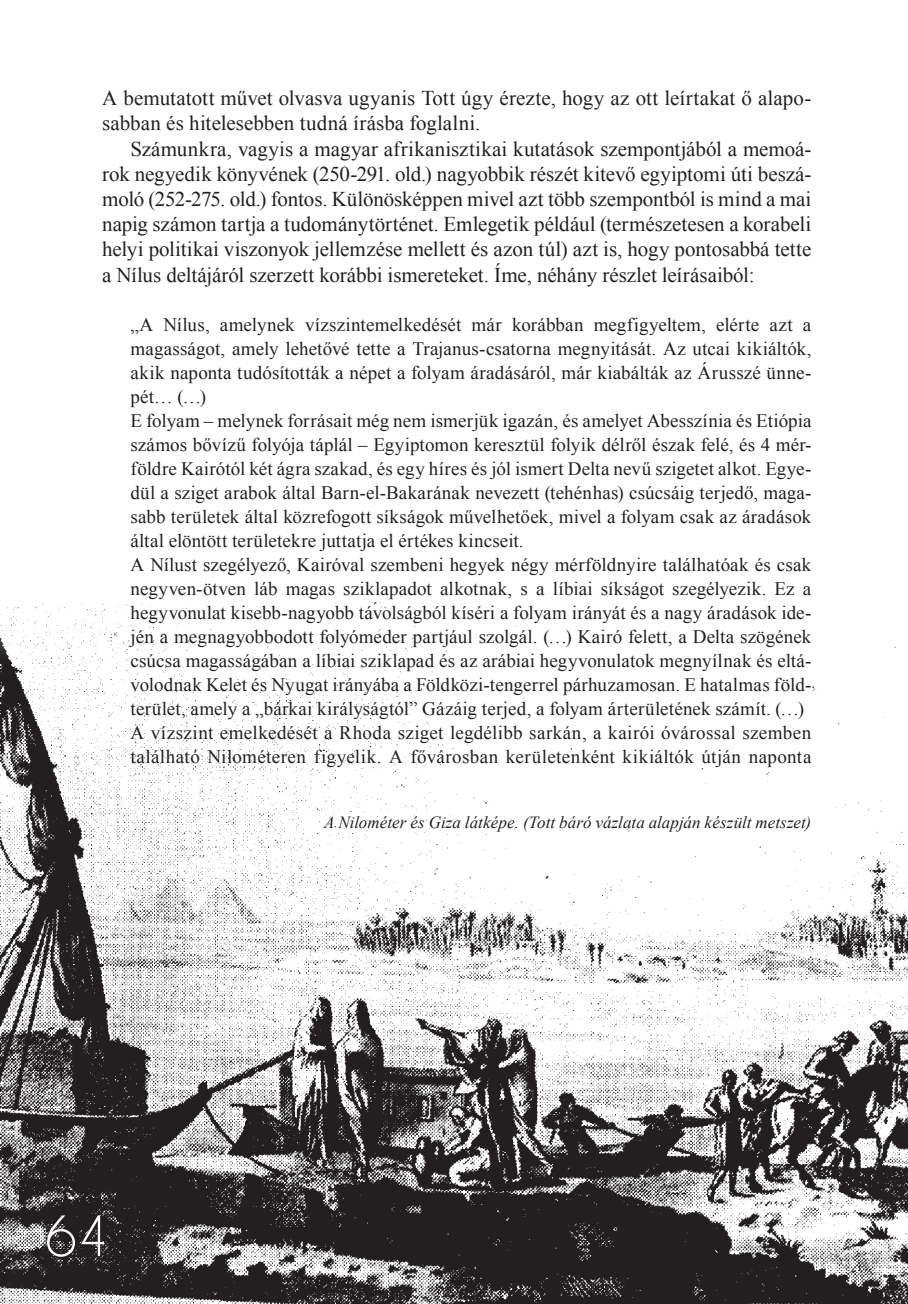
<style>
.page{position:relative;width:908px;height:1304px;background:#fff}
.page>*{position:absolute;margin:0;border:0;box-sizing:border-box;transform-origin:0 0}
.t1{font:21px/25.2px "Times New Roman";color:#231f20}
.t2{font:19px/24px "Times New Roman";letter-spacing:.01em;color:#231f20}
.t3{font:italic 17px "Times New Roman";letter-spacing:.005em;color:#231f20}
</style>
<div class="page">
<img style="left:0;top:603px;width:907px;height:701px">
<img style="left:383px;top:1163px;width:114px;height:13px">
<img style="left:47px;top:1215px;width:57px;height:42px">
<img style="left:150px;top:1227px;width:176px;height:21px">
<p class="t1" style="left:102px;top:85px;width:710px">A bemutatott művet olvasva ugyanis Tott úgy érezte, hogy az ott leírtakat ő alapo&shy;sabban és hitelesebben tudná írásba foglalni.</p>
<p class="t1" style="left:102px;top:136px;width:710px;text-align:justify;text-indent:28px">Számunkra, vagyis a magyar afrikanisztikai kutatások szempontjából a memoá&shy;rok negyedik könyvének (250-291. old.) nagyobbik részét kitevő egyiptomi úti beszá&shy;moló (252-275. old.) fontos. Különösképpen mivel azt több szempontból is mind a mai napig számon tartja a tudománytörténet. Emlegetik például (természetesen a korabeli helyi politikai viszonyok jellemzése mellett és azon túl) azt is, hogy pontosabbá tette a Nílus deltájáról szerzett korábbi ismereteket. Íme, néhány részlet leírásaiból:</p>
<p class="t2" style="left:130px;top:312px;width:682px">„A Nílus, amelynek vízszintemelkedését már korábban megfigyeltem, elérte azt a magasságot, amely lehetővé tette a Trajanus-csatorna megnyitását. Az utcai kikiáltók, akik naponta tudósították a népet a folyam áradásáról, már kiabálták az Árusszé ünne&shy;pét… (…)<br>E folyam – melynek forrásait még nem ismerjük igazán, és amelyet Abesszínia és Etiópia számos bővízű folyója táplál – Egyiptomon keresztül folyik délről észak felé, és 4 mér&shy;földre Kairótól két ágra szakad, és egy híres és jól ismert Delta nevű szigetet alkot. Egye&shy;dül a sziget arabok által Barn-el-Bakarának nevezett (tehénhas) csúcsáig terjedő, maga&shy;sabb területek által közrefogott síkságok művelhetőek, mivel a folyam csak az áradások által elöntött területekre juttatja el értékes kincseit.<br>A Nílust szegélyező, Kairóval szembeni hegyek négy mérföldnyire találhatóak és csak negyven-ötven láb magas sziklapadot alkotnak, s a líbiai síkságot szegélyezik. Ez a hegyvonulat kisebb-nagyobb távolságból kíséri a folyam irányát és a nagy áradások ide&shy;jén a megnagyobbodott folyómeder partjául szolgál. (…) Kairó felett, a Delta szögének csúcsa magasságában a líbiai sziklapad és az arábiai hegyvonulatok megnyílnak és eltá&shy;volodnak Kelet és Nyugat irányába a Földközi-tengerrel párhuzamosan. E hatalmas föld&shy;terület, amely a „bárkai királyságtól” Gázáig terjed, a folyam árterületének számít. (…)<br>A vízszint emelkedését a Rhoda sziget legdélibb sarkán, a kairói óvárossal szemben található Nilométeren figyelik. A fővárosban kerületenként kikiáltók útján naponta</p>
<p class="t3" style="left:324px;top:811px;width:488px">A Nilométer és Giza látképe. (Tott báró vázlata alapján készült metszet)</p>
</div>
